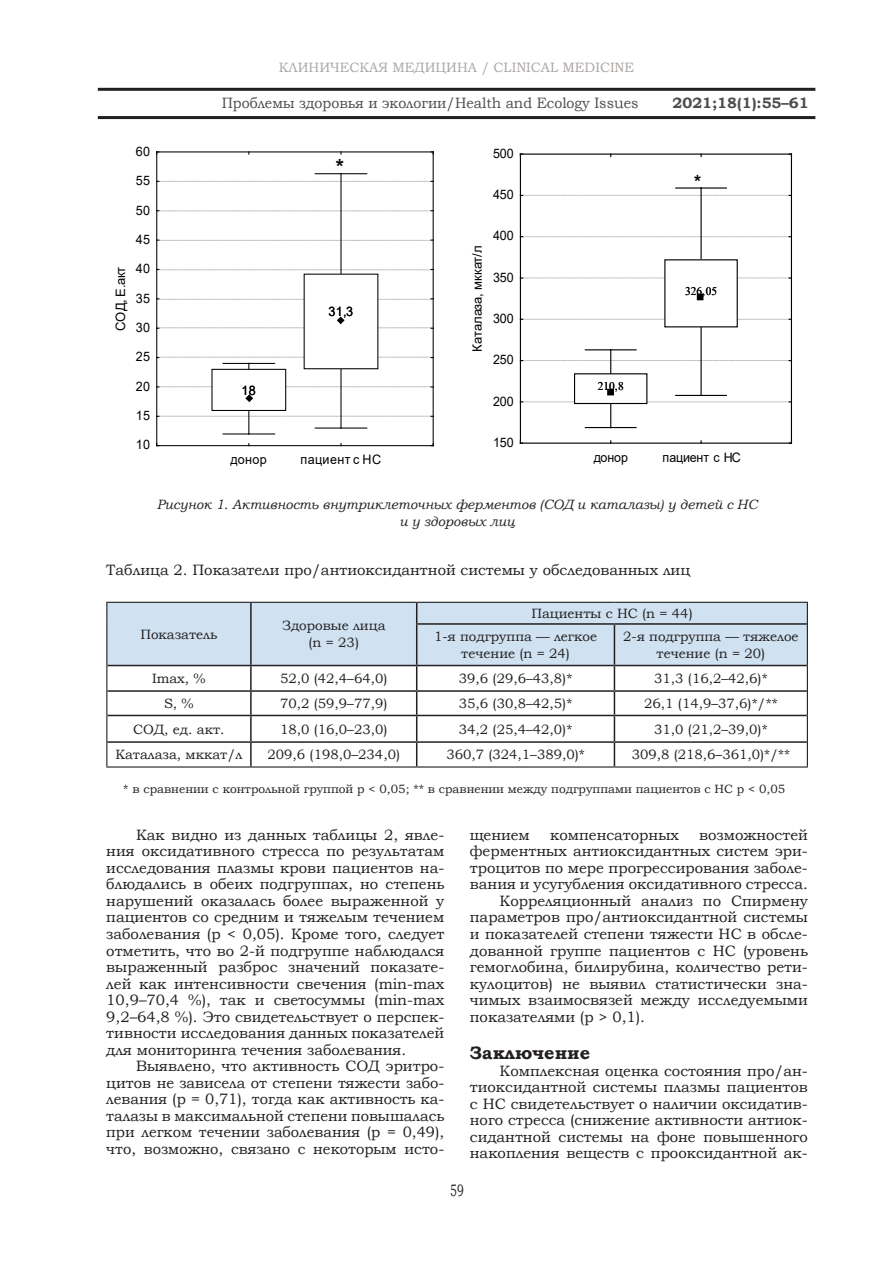
<style>
.page{position:relative;width:893px;height:1263px;background:#fff}
.page>*{position:absolute;margin:0;border:0;box-sizing:border-box;transform-origin:0 0}
.t1{font:700 20.85px "Arial";color:#000}
.t2{font:700 18.3px "Arial";color:#000}
.t3{font:700 18px "Bookman Old Style";color:#231f20}
.t4{font:16.5px "Bookman Old Style";color:#231f20;scale:.67 1}
.t5{font:15px/16.5px "Bookman Old Style";color:#231f20;text-align:justify}
.t6{font:15px "Bookman Old Style";color:#000;scale:.95 1}
.t7{font:700 15px "Bookman Old Style";color:#000}
.t8{font:13.5px/16.5px "Bookman Old Style";color:#231f20;text-align:center}
.t9{font:italic 13.5px/16.5px "Bookman Old Style";color:#231f20;text-align:center}
.t10{font:13.5px "Bookman Old Style";color:#808285}
.t11{font:13.05px "Arial";color:#000}
.t12{font:13.05px "Arial";color:#000;scale:.96 1}
.t13{font:13.05px "Arial";letter-spacing:.03em;color:#000}
.t14{font:12.9px "Arial";letter-spacing:-.02em;color:#000}
.t15{font:12px "Bookman Old Style";color:#231f20}
.t16{font:11.7px "Times New Roman";color:#000}
.s1{color:#867f7c}
</style>
<div class="page">
<hr style="left:98px;top:116px;width:717px;height:3px;background:#231f20">
<hr style="left:98px;top:88px;width:717px;height:3px;background:#231f20">
<hr style="left:248px;top:363px;width:1px;height:71px;background:#000">
<svg style="left:223px;top:433px;width:52px;height:1px"></svg>
<div style="left:212px;top:369px;width:74px;height:41px;background:#fff"></div>
<div style="left:211px;top:369px;width:75px;height:42px;border:1px solid #000"></div>
<hr style="left:340px;top:174px;width:2px;height:254px;background:#000">
<hr style="left:315px;top:427px;width:26px;height:2px;background:#000">
<hr style="left:341px;top:427px;width:26px;height:2px;background:#000">
<svg style="left:315px;top:173px;width:52px;height:1px"></svg>
<div style="left:304px;top:274px;width:74px;height:95px;background:#fff"></div>
<svg style="left:245px;top:394px;width:8px;height:8px"></svg>
<hr style="left:157px;top:445px;width:276px;height:1px;background:#000">
<hr style="left:157px;top:151px;width:276px;height:1px;background:#000">
<hr style="left:156px;top:152px;width:1px;height:294px;background:#000">
<hr style="left:433px;top:152px;width:1px;height:294px;background:#000">
<svg style="left:157px;top:416px;width:276px;height:1px"></svg>
<svg style="left:157px;top:386px;width:276px;height:1px"></svg>
<svg style="left:157px;top:357px;width:276px;height:7px"></svg>
<svg style="left:157px;top:316px;width:276px;height:13px"></svg>
<svg style="left:156px;top:298px;width:278px;height:2px"></svg>
<svg style="left:157px;top:269px;width:276px;height:2px"></svg>
<svg style="left:157px;top:240px;width:276px;height:1px"></svg>
<svg style="left:157px;top:210px;width:276px;height:2px"></svg>
<svg style="left:157px;top:181px;width:276px;height:1px"></svg>
<hr style="left:610px;top:350px;width:1px;height:78px;background:#000">
<svg style="left:585px;top:427px;width:51px;height:1px"></svg>
<svg style="left:585px;top:349px;width:51px;height:1px"></svg>
<div style="left:575px;top:374px;width:72px;height:29px;background:#fff"></div>
<div style="left:574px;top:373px;width:73px;height:31px;border:1px solid #000"></div>
<hr style="left:700px;top:188px;width:2px;height:207px;background:#000">
<hr style="left:676px;top:187px;width:25px;height:2px;background:#000">
<hr style="left:701px;top:187px;width:25px;height:2px;background:#000">
<div style="left:665px;top:260px;width:72px;height:67px;background:#fff"></div>
<svg style="left:697px;top:294px;width:6px;height:6px"></svg>
<hr style="left:520px;top:443px;width:271px;height:1px;background:#000">
<hr style="left:520px;top:154px;width:271px;height:1px;background:#000">
<hr style="left:520px;top:154px;width:1px;height:289px;background:#000">
<hr style="left:791px;top:154px;width:1px;height:289px;background:#000">
<svg style="left:521px;top:389px;width:270px;height:14px"></svg>
<svg style="left:521px;top:360px;width:270px;height:1px"></svg>
<svg style="left:521px;top:319px;width:270px;height:1px"></svg>
<svg style="left:521px;top:277px;width:270px;height:2px"></svg>
<svg style="left:521px;top:236px;width:270px;height:1px"></svg>
<svg style="left:521px;top:195px;width:270px;height:1px"></svg>
<svg style="left:106px;top:602px;width:702px;height:164px"></svg>
<hr style="left:106px;top:766px;width:145px;height:1px;background:#231f20">
<hr style="left:251px;top:766px;width:166px;height:1px;background:#231f20">
<hr style="left:417px;top:766px;width:197px;height:1px;background:#231f20">
<hr style="left:614px;top:766px;width:194px;height:1px;background:#231f20">
<p class="t10" style="left:279px;top:58px;width:357px">КЛИНИЧЕСКАЯ МЕДИЦИНА <span class="s1">/ CLINICAL MEDICINE</span></p>
<p class="t11" style="left:112px;top:331px;width:66px;rotate:-90deg">СОД, Е.акт</p>
<p class="t11" style="left:136px;top:142px;width:16px">60</p>
<p class="t11" style="left:136px;top:172px;width:16px">55</p>
<p class="t11" style="left:136px;top:201px;width:16px">50</p>
<p class="t11" style="left:136px;top:230px;width:16px">45</p>
<p class="t11" style="left:136px;top:260px;width:16px">40</p>
<p class="t11" style="left:136px;top:289px;width:16px">35</p>
<p class="t11" style="left:136px;top:318px;width:16px">30</p>
<p class="t11" style="left:136px;top:348px;width:16px">25</p>
<p class="t11" style="left:136px;top:377px;width:16px">20</p>
<p class="t11" style="left:136px;top:406px;width:16px">15</p>
<p class="t11" style="left:136px;top:436px;width:16px">10</p>
<p class="t6" style="left:222px;top:93px;width:440px">Проблемы здоровья и экологии/Health and Ecology Issues</p>
<p class="t7" style="left:673px;top:92px;width:138px">2021;18(1):55–61</p>
<h1 class="t1" style="left:336px;top:152px;width:10px">*</h1>
<p class="t11" style="left:242px;top:381px;width:16px">18</p>
<p class="t11" style="left:328px;top:303px;width:26px">31,3</p>
<p class="t11" style="left:230px;top:450px;width:38px">донор</p>
<p class="t13" style="left:301px;top:450px;width:82px">пациент с НС</p>
<p class="t12" style="left:493px;top:144px;width:23px">500</p>
<p class="t12" style="left:493px;top:186px;width:23px">450</p>
<p class="t14" style="left:468px;top:352px;width:108px;rotate:-90deg">Каталаза, мккат/л</p>
<p class="t12" style="left:493px;top:227px;width:23px">400</p>
<p class="t12" style="left:493px;top:268px;width:23px">350</p>
<p class="t12" style="left:493px;top:309px;width:23px">300</p>
<p class="t12" style="left:493px;top:351px;width:23px">250</p>
<p class="t12" style="left:493px;top:392px;width:23px">200</p>
<p class="t12" style="left:493px;top:433px;width:23px">150</p>
<p class="t2" style="left:694px;top:168px;width:9px">*</p>
<p class="t16" style="left:598px;top:378px;width:28px">210,8</p>
<p class="t16" style="left:685px;top:282px;width:33px">326,05</p>
<p class="t12" style="left:594px;top:448px;width:37px">донор</p>
<p class="t12" style="left:663px;top:448px;width:83px">пациент с НС</p>
<p class="t9" style="left:157px;top:496px;width:602px">Рисунок 1. Активность внутриклеточных ферментов (СОД и каталазы) у детей с НС и у здоровых лиц</p>
<p class="t5" style="left:106px;top:562px;width:585px">Таблица 2. Показатели про/антиоксидантной системы у обследованных лиц</p>
<p class="t8" style="left:140px;top:626px;width:78px">Показатель</p>
<p class="t8" style="left:282px;top:618px;width:105px">Здоровые лица (n = 23)</p>
<p class="t8" style="left:434px;top:602px;width:260px;line-height:23.4px;text-align:left;text-indent:97px">Пациенты с НС (n = 44)<br>1-я подгруппа — легкое</p>
<p class="t8" style="left:461px;top:645px;width:110px">течение (n = 24)</p>
<p class="t8" style="left:623px;top:628px;width:177px">2-я подгруппа — тяжелое течение (n = 20)</p>
<p class="t8" style="left:152px;top:670px;width:55px">Imax, %</p>
<p class="t8" style="left:280px;top:670px;width:109px">52,0 (42,4–64,0)</p>
<p class="t8" style="left:459px;top:670px;width:115px">39,6 (29,6–43,8)*</p>
<p class="t8" style="left:654px;top:670px;width:115px">31,3 (16,2–42,6)*</p>
<p class="t8" style="left:164px;top:695px;width:31px">S, %</p>
<p class="t8" style="left:280px;top:695px;width:109px">70,2 (59,9–77,9)</p>
<p class="t8" style="left:459px;top:695px;width:115px">35,6 (30,8–42,5)*</p>
<p class="t8" style="left:644px;top:695px;width:135px">26,1 (14,9–37,6)*/**</p>
<p class="t8" style="left:133px;top:721px;width:93px">СОД, ед. акт.</p>
<p class="t8" style="left:280px;top:721px;width:109px">18,0 (16,0–23,0)</p>
<p class="t8" style="left:459px;top:721px;width:115px">34,2 (25,4–42,0)*</p>
<p class="t8" style="left:654px;top:721px;width:115px">31,0 (21,2–39,0)*</p>
<p class="t8" style="left:115px;top:746px;width:129px">Каталаза, мккат/л</p>
<p class="t8" style="left:267px;top:746px;width:134px">209,6 (198,0–234,0)</p>
<p class="t8" style="left:446px;top:746px;width:140px">360,7 (324,1–389,0)*</p>
<p class="t8" style="left:632px;top:746px;width:160px">309,8 (218,6–361,0)*/**</p>
<p class="t15" style="left:123px;top:781px;width:663px">* в сравнении с контрольной группой р &lt; 0,05; ** в сравнении между подгруппами пациентов с НС р &lt; 0,05</p>
<p class="t5" style="left:106px;top:827px;width:340px;text-indent:30px">Как видно из данных таблицы 2, явле&shy;ния оксидативного стресса по результатам исследования плазмы крови пациентов на&shy;блюдались в обеих подгруппах, но степень нарушений оказалась более выраженной у пациентов со средним и тяжелым течением заболевания (р &lt; 0,05). Кроме того, следует отметить, что во 2-й подгруппе наблюдался выраженный разброс значений показате&shy;лей как интенсивности свечения (min-max 10,9–70,4 %), так и светосуммы (min-max 9,2–64,8 %). Это свидетельствует о перспек&shy;тивности исследования данных показателей для мониторинга течения заболевания.</p>
<p class="t5" style="left:106px;top:1058px;width:340px;text-indent:30px">Выявлено, что активность СОД эритро&shy;цитов не зависела от степени тяжести забо&shy;левания (p = 0,71), тогда как активность ка&shy;талазы в максимальной степени повышалась при легком течении заболевания (р = 0,49), что, возможно, связано с некоторым исто-</p>
<p class="t5" style="left:470px;top:827px;width:61px">щением</p>
<p class="t5" style="left:550px;top:827px;width:130px">компенсаторных</p>
<p class="t5" style="left:699px;top:827px;width:110px">возможностей</p>
<p class="t5" style="left:470px;top:843px;width:340px">ферментных антиоксидантных систем эри-</p>
<p class="t5" style="left:470px;top:860px;width:340px">троцитов по мере прогрессирования заболе-</p>
<p class="t5" style="left:470px;top:876px;width:340px">вания и усугубления оксидативного стресса.</p>
<p class="t5" style="left:500px;top:893px;width:310px">Корреляционный анализ по Спирмену</p>
<p class="t5" style="left:470px;top:909px;width:340px">параметров про/антиоксидантной системы</p>
<p class="t5" style="left:470px;top:926px;width:340px">и показателей степени тяжести НС в обсле-</p>
<p class="t5" style="left:470px;top:942px;width:340px">дованной группе пациентов с НС (уровень</p>
<p class="t5" style="left:470px;top:959px;width:340px">гемоглобина, билирубина, количество рети-</p>
<p class="t5" style="left:470px;top:975px;width:340px">кулоцитов) не выявил статистически зна-</p>
<p class="t5" style="left:470px;top:992px;width:340px">чимых взаимосвязей между исследуемыми</p>
<p class="t5" style="left:470px;top:1008px;width:177px">показателями (р &gt; 0,1).</p>
<p class="t3" style="left:470px;top:1040px;width:122px">Заключение</p>
<p class="t5" style="left:470px;top:1062px;width:340px;text-indent:30px">Комплексная оценка состояния про/ан&shy;тиоксидантной системы плазмы пациентов с НС свидетельствует о наличии оксидатив&shy;ного стресса (снижение активности антиок&shy;сидантной системы на фоне повышенного накопления веществ с прооксидантной ак-</p>
<p class="t4" style="left:450px;top:1179px;width:22px">59</p>
</div>
